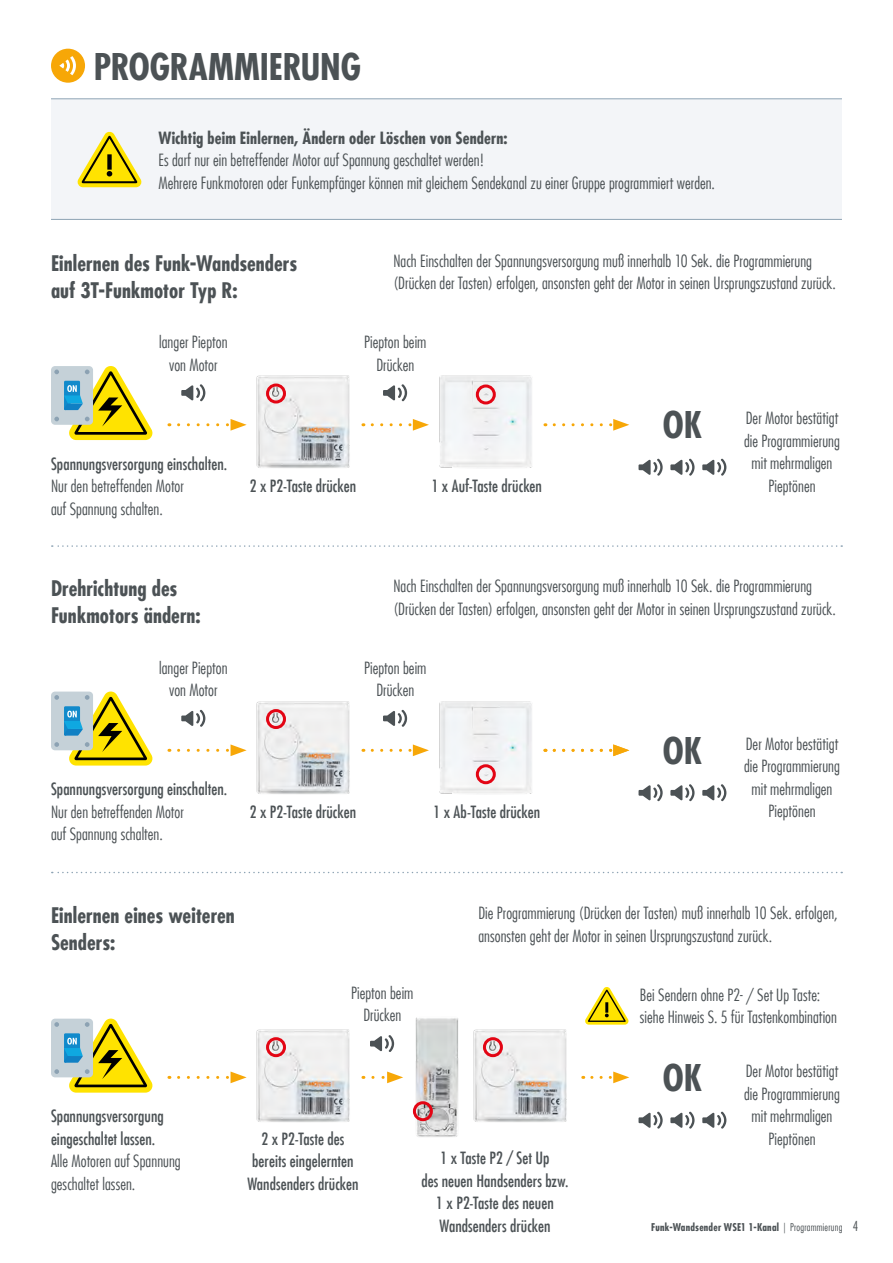
<style>
.page{position:relative;width:893px;height:1263px;background:#fff}
.page>*{position:absolute;margin:0;border:0;box-sizing:border-box;transform-origin:0 0}
.t1{font:700 condensed 36px "Futura LT";letter-spacing:-.005em;color:#4c5255}
.t2{font:700 condensed 21px/27px "Futura LT";letter-spacing:.005em;color:#4c5255}
.t3{font:300 condensed 16.5px/22.5px "Futura LT";letter-spacing:.005em;color:#4c5255;text-align:center}
.t4{font:condensed 16.5px/22.5px "Futura LT";color:#4c5255;text-align:center}
.t5{font:700 condensed 16.5px "Futura LT";letter-spacing:.01em;color:#4c5255}
.t6{font:300 condensed 13.5px "Futura LT";color:#4c5255}
.t7{font:700 condensed 10.5px "Futura LT";letter-spacing:.025em;color:#4c5255}
.s1{font-weight:300}
</style>
<div class="page">
<img style="left:473px;top:1029px;width:94px;height:93px">
<div style="left:483px;top:1037px;width:20px;height:20px;border:3px solid #e30514;border-radius:50%"></div>
<svg style="left:670px;top:1112px;width:24px;height:16px"></svg>
<svg style="left:702px;top:1112px;width:24px;height:16px"></svg>
<svg style="left:638px;top:1112px;width:25px;height:16px"></svg>
<img style="left:256px;top:1029px;width:94px;height:93px">
<div style="left:266px;top:1037px;width:20px;height:20px;border:3px solid #e30514;border-radius:50%"></div>
<img style="left:412px;top:1017px;width:47px;height:120px">
<div style="left:413px;top:1101px;width:20px;height:20px;border:3px solid #e30514;border-radius:50%"></div>
<div style="left:51px;top:99px;width:791px;height:120px;background:#f3f5f8"></div>
<div style="left:51px;top:49px;width:34px;height:34px;background:#f7a707;border-radius:50%"></div>
<svg style="left:59px;top:56px;width:17px;height:19px"></svg>
<hr style="left:51px;top:98px;width:791px;height:1px;background:#8da3b4">
<svg style="left:77px;top:131px;width:65px;height:56px"></svg>
<svg style="left:52px;top:545px;width:790px;height:2px"></svg>
<svg style="left:52px;top:872px;width:790px;height:1px"></svg>
<svg style="left:670px;top:459px;width:24px;height:17px"></svg>
<div style="left:51px;top:366px;width:42px;height:59px;background:#c5d1d8;border-radius:4px"></div>
<svg style="left:54px;top:366px;width:99px;height:74px"></svg>
<svg style="left:702px;top:459px;width:24px;height:17px"></svg>
<svg style="left:638px;top:459px;width:25px;height:17px"></svg>
<svg style="left:181px;top:384px;width:24px;height:17px"></svg>
<svg style="left:670px;top:784px;width:24px;height:17px"></svg>
<div style="left:51px;top:691px;width:42px;height:59px;background:#c5d1d8;border-radius:4px"></div>
<svg style="left:54px;top:691px;width:99px;height:74px"></svg>
<svg style="left:702px;top:784px;width:24px;height:17px"></svg>
<svg style="left:638px;top:784px;width:25px;height:17px"></svg>
<div style="left:51px;top:1019px;width:42px;height:58px;background:#c5d1d8;border-radius:4px"></div>
<svg style="left:54px;top:1018px;width:99px;height:75px"></svg>
<hr style="left:51px;top:219px;width:791px;height:1px;background:#8da3b4">
<svg style="left:179px;top:1071px;width:68px;height:12px"></svg>
<svg style="left:373px;top:1071px;width:30px;height:12px"></svg>
<img style="left:256px;top:375px;width:94px;height:93px">
<div style="left:266px;top:383px;width:20px;height:20px;border:3px solid #e30514;border-radius:50%"></div>
<img style="left:439px;top:375px;width:93px;height:93px">
<div style="left:476px;top:384px;width:20px;height:20px;border:3px solid #e30514;border-radius:50%"></div>
<svg style="left:181px;top:710px;width:24px;height:17px"></svg>
<svg style="left:370px;top:1035px;width:24px;height:17px"></svg>
<svg style="left:179px;top:419px;width:68px;height:12px"></svg>
<svg style="left:372px;top:419px;width:57px;height:12px"></svg>
<svg style="left:554px;top:419px;width:75px;height:12px"></svg>
<svg style="left:179px;top:744px;width:68px;height:12px"></svg>
<svg style="left:383px;top:384px;width:24px;height:17px"></svg>
<img style="left:256px;top:701px;width:94px;height:93px">
<div style="left:266px;top:709px;width:20px;height:20px;border:3px solid #e30514;border-radius:50%"></div>
<img style="left:439px;top:701px;width:93px;height:93px">
<div style="left:476px;top:764px;width:20px;height:20px;border:3px solid #e30514;border-radius:50%"></div>
<svg style="left:372px;top:744px;width:57px;height:12px"></svg>
<svg style="left:554px;top:744px;width:75px;height:12px"></svg>
<svg style="left:383px;top:710px;width:24px;height:17px"></svg>
<svg style="left:592px;top:1071px;width:37px;height:12px"></svg>
<svg style="left:585px;top:987px;width:44px;height:38px"></svg>
<h1 class="t1" style="left:94px;top:44px;width:269px">PROGRAMMIERUNG</h1>
<p class="t5" style="left:158px;top:127px;width:351px">Wichtig beim Einlernen, Ändern oder Löschen von Sendern:</p>
<p class="t3" style="left:158px;top:149px;width:558px;text-align:left">Es darf nur ein betreffender Motor auf Spannung geschaltet werden!<br>Mehrere Funkmotoren oder Funkempfänger können mit gleichem Sendekanal zu einer Gruppe programmiert werden.</p>
<p class="t2" style="left:51px;top:249px;width:248px">Einlernen des Funk-Wandsenders auf 3T-Funkmotor Typ R:</p>
<p class="t3" style="left:159px;top:331px;width:70px">langer Piepton von Motor</p>
<p class="t3" style="left:393px;top:249px;width:444px;text-align:left">Nach Einschalten der Spannungsversorgung muß innerhalb 10 Sek. die Programmierung (Drücken der Tasten) erfolgen, ansonsten geht der Motor in seinen Ursprungszustand zurück.</p>
<p class="t3" style="left:364px;top:331px;width:64px">Piepton beim<br>Drücken</p>
<p class="t4" style="left:51px;top:452px;width:178px">Spannungsversorgung einschalten.</p>
<p class="t3" style="left:51px;top:475px;width:134px;text-align:left">Nur den betreffenden Motor auf Spannung schalten.</p>
<p class="t4" style="left:250px;top:475px;width:108px">2 x P2-Taste drücken</p>
<p class="t4" style="left:432px;top:475px;width:112px">1 x Auf-Taste drücken</p>
<h1 class="t1" style="left:663px;top:402px;width:41px">OK</h1>
<p class="t3" style="left:744px;top:407px;width:97px">Der Motor bestätigt die Programmierung mit mehrmaligen<br>Pieptönen</p>
<p class="t2" style="left:51px;top:575px;width:151px">Drehrichtung des<br>Funkmotors ändern:</p>
<p class="t3" style="left:159px;top:656px;width:70px">langer Piepton von Motor</p>
<p class="t3" style="left:393px;top:575px;width:444px;text-align:left">Nach Einschalten der Spannungsversorgung muß innerhalb 10 Sek. die Programmierung (Drücken der Tasten) erfolgen, ansonsten geht der Motor in seinen Ursprungszustand zurück.</p>
<p class="t3" style="left:364px;top:656px;width:64px">Piepton beim<br>Drücken</p>
<p class="t4" style="left:51px;top:778px;width:178px">Spannungsversorgung einschalten.</p>
<p class="t3" style="left:51px;top:800px;width:134px;text-align:left">Nur den betreffenden Motor auf Spannung schalten.</p>
<p class="t4" style="left:250px;top:800px;width:108px">2 x P2-Taste drücken</p>
<p class="t4" style="left:433px;top:800px;width:108px">1 x Ab-Taste drücken</p>
<h1 class="t1" style="left:663px;top:728px;width:41px">OK</h1>
<p class="t3" style="left:744px;top:732px;width:97px">Der Motor bestätigt die Programmierung mit mehrmaligen<br>Pieptönen</p>
<p class="t2" style="left:51px;top:902px;width:185px">Einlernen eines weiteren<br>Senders:</p>
<p class="t3" style="left:351px;top:981px;width:64px">Piepton beim<br>Drücken</p>
<p class="t3" style="left:478px;top:902px;width:361px;text-align:left">Die Programmierung (Drücken der Tasten) muß innerhalb 10 Sek. erfolgen, ansonsten geht der Motor in seinen Ursprungszustand zurück.</p>
<p class="t3" style="left:640px;top:983px;width:199px;text-align:left">Bei Sendern ohne P2- / Set Up Taste: siehe Hinweis S. 5 für Tastenkombination</p>
<p class="t4" style="left:51px;top:1105px;width:114px;text-align:left">Spannungsversorgung eingeschaltet lassen.</p>
<p class="t3" style="left:51px;top:1150px;width:131px;text-align:left">Alle Motoren auf Spannung geschaltet lassen.</p>
<p class="t4" style="left:247px;top:1127px;width:113px">2 x P2-Taste des bereits eingelernten<br>Wandsenders drücken</p>
<p class="t4" style="left:421px;top:1147px;width:149px">1 x Taste P2 / Set Up<br>des neuen Handsenders bzw.<br>1 x P2-Taste des neuen<br>Wandsenders drücken</p>
<h1 class="t1" style="left:663px;top:1055px;width:41px">OK</h1>
<p class="t3" style="left:744px;top:1060px;width:97px">Der Motor bestätigt die Programmierung mit mehrmaligen<br>Pieptönen</p>
<p class="t7" style="left:651px;top:1221px;width:193px">Funk-Wandsender WSE1 1-Kanal <span class="s1">| Programmierung</span></p>
<p class="t6" style="left:853px;top:1218px;width:7px">4</p>
</div>
